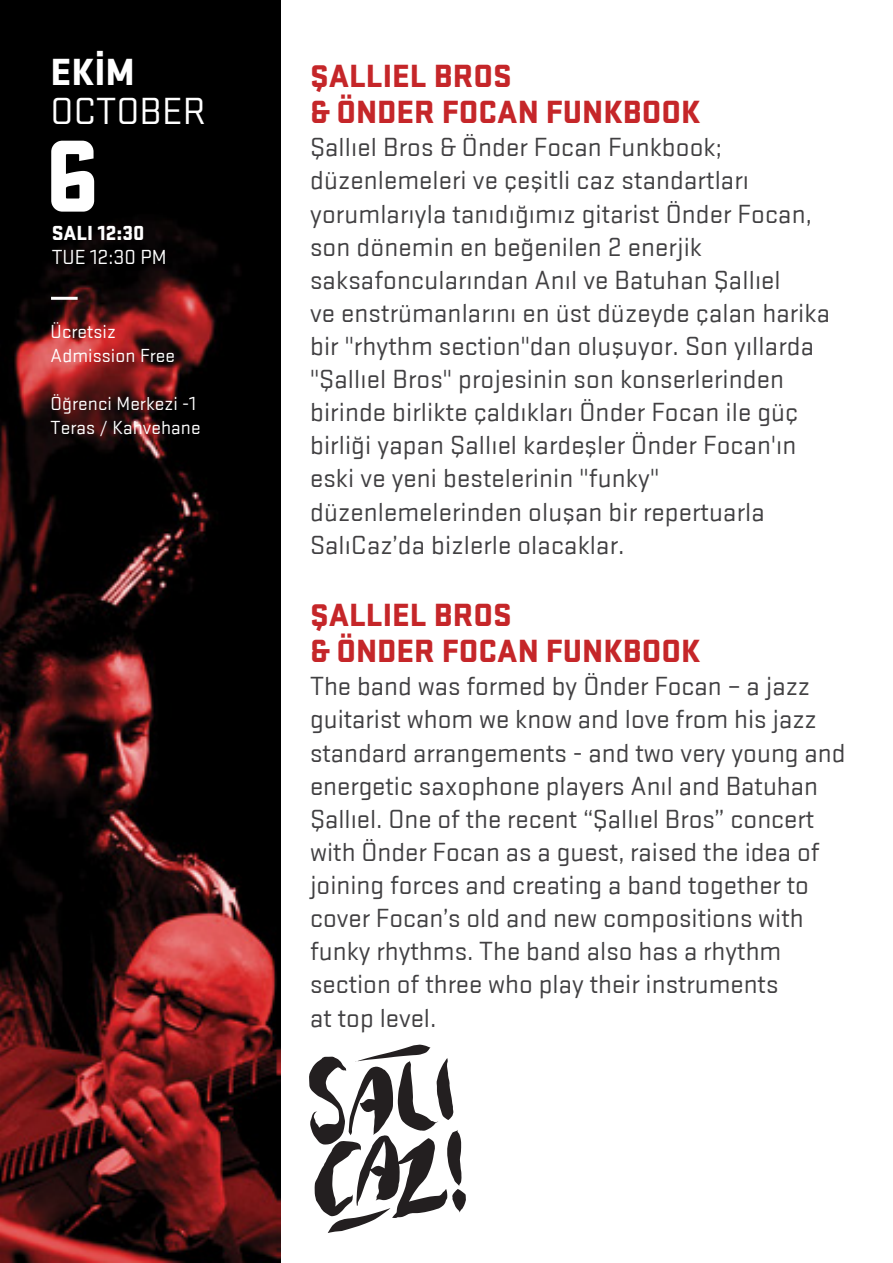
<style>
.page{position:relative;width:893px;height:1263px;background:#fff}
.page>*{position:absolute;margin:0;border:0;box-sizing:border-box;transform-origin:0 0}
.t1{font:900 106.5px "Stratum No 1";color:#fff}
.t2{font:39px "Stratum No 1";color:#fff}
.t3{font:900 39px "Stratum No 1";color:#fff}
.t4{font:900 33px/36px "Stratum No 1";color:#c52629}
.t5{font:27px/33px "Stratum No 1";letter-spacing:.005em;color:#414042}
.t6{font:21px "Stratum No 1";color:#fff}
.t7{font:900 21px "Stratum No 1";color:#fff}
.t8{font:19.5px/24px "Stratum No 1";letter-spacing:.005em;color:#fff}
</style>
<div class="page">
<img style="left:0;top:0;width:280px;height:1263px">
<svg style="left:309px;top:1044px;width:157px;height:189px"></svg>
<hr style="left:51px;top:297px;width:27px;height:3px;background:#fff">
<h2 class="t3" style="left:51px;top:50px;width:86px">EKİM</h2>
<h2 class="t2" style="left:51px;top:90px;width:157px">OCTOBER</h2>
<h1 class="t1" style="left:44px;top:116px;width:57px">6</h1>
<p class="t7" style="left:52px;top:222px;width:94px">SALI 12:30</p>
<p class="t6" style="left:52px;top:246px;width:116px">TUE 12:30 PM</p>
<p class="t8" style="left:51px;top:320px;width:126px">Ücretsiz<br>Admission Free</p>
<p class="t8" style="left:51px;top:392px;width:151px">Öğrenci Merkezi -1<br>Teras / Kahvehane</p>
<p class="t4" style="left:310px;top:58px;width:392px">ŞALLIEL BROS<br>&amp; ÖNDER FOCAN FUNKBOOK</p>
<p class="t5" style="left:310px;top:131px;width:521px">Şallıel Bros &amp; Önder Focan Funkbook; düzenlemeleri ve çeşitli caz standartları yorumlarıyla tanıdığımız gitarist Önder Focan, son dönemin en beğenilen 2 enerjik saksafoncularından Anıl ve Batuhan Şallıel<br>ve enstrümanlarını en üst düzeyde çalan harika bir "rhythm section"dan oluşuyor. Son yıllarda "Şallıel Bros" projesinin son konserlerinden birinde birlikte çaldıkları Önder Focan ile güç birliği yapan Şallıel kardeşler Önder Focan'ın eski ve yeni bestelerinin "funky" düzenlemelerinden oluşan bir repertuarla SalıCaz’da bizlerle olacaklar.</p>
<p class="t4" style="left:310px;top:597px;width:392px">ŞALLIEL BROS<br>&amp; ÖNDER FOCAN FUNKBOOK</p>
<p class="t5" style="left:310px;top:670px;width:537px">The band was formed by Önder Focan – a jazz guitarist whom we know and love from his jazz standard arrangements - and two very young and energetic saxophone players Anıl and Batuhan Şallıel. One of the recent “Şallıel Bros” concert with Önder Focan as a guest, raised the idea of joining forces and creating a band together to cover Focan’s old and new compositions with funky rhythms. The band also has a rhythm section of three who play their instruments<br>at top level.</p>
</div>
